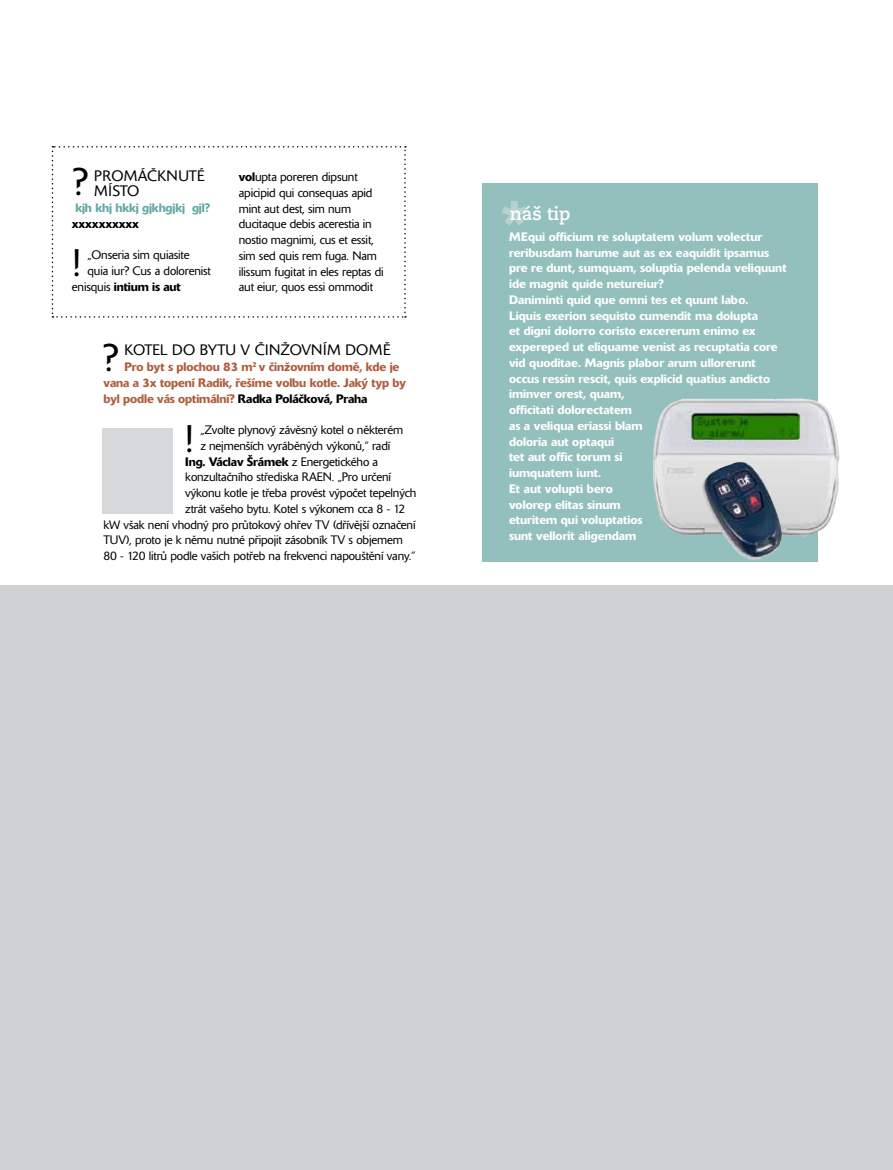
<style>
.page{position:relative;width:893px;height:1170px;background:#fff}
.page>*{position:absolute;margin:0;border:0;box-sizing:border-box;transform-origin:0 0}
.t1{font:300 38.1px/79.9px "Delta CE";color:#000}
.t2{font:700 18px "Caecilia LT Std";color:#fff}
.t3{font:300 15px/15.8px "Delta CE";letter-spacing:.02em;color:#000}
.t4{font:300 12.15px/15.8px "Delta CE";letter-spacing:-.01em;color:#000}
.t5{font:500 12.15px/15.8px "Delta CE";color:#fff}
.t6{font:500 12.15px/15.8px "Delta CE";letter-spacing:-.01em;color:#ad5d3b}
.t7{font:500 12.15px "Delta CE";letter-spacing:-.01em;color:#000}
.t8{font:500 12.15px "Delta CE";letter-spacing:-.01em;color:#62a8a4}
.s1{font-weight:300}
.s2{font-weight:500}
.s3{color:#000}
</style>
<div class="page">
<svg style="left:52px;top:146px;width:354px;height:171px"></svg>
<div style="left:102px;top:428px;width:71px;height:85px;background:#d7d8d9"></div>
<div style="left:482px;top:183px;width:335px;height:378px;background:#93bfbc"></div>
<svg style="left:502px;top:201px;width:25px;height:25px"></svg>
<img style="left:653px;top:398px;width:187px;height:141px">
<img style="left:698px;top:462px;width:87px;height:97px">
<div style="left:0;top:585px;width:893px;height:584px;background:#d0d1d2"></div>
<p class="t3" style="left:94px;top:168px;width:112px">PROMÁČKNUTÉ<br>MÍSTO</p>
<p class="t8" style="left:75px;top:200px;width:136px">kjh khj hkkj gjkhgjkj gjl?</p>
<p class="t7" style="left:72px;top:216px;width:68px">xxxxxxxxxx</p>
<p class="t4" style="left:87px;top:247px;width:104px">„Onseria sim quiasite</p>
<p class="t4" style="left:87px;top:263px;width:125px">quia iur? Cus a dolorenist</p>
<p class="t7" style="left:72px;top:279px;width:110px"><span class="s1">enisquis</span> intium is aut</p>
<h1 class="t1" style="left:72px;top:143px;width:17px">? !</h1>
<p class="t4" style="left:239px;top:169px;width:146px"><span class="s2">vol</span>upta poreren dipsunt apicipid qui consequas apid mint aut dest, sim num ducitaque debis acerestia in nostio magnimi, cus et essit, sim sed quis rem fuga. Nam ilissum fugitat in eles reptas di aut eiur, quos essi ommodit</p>
<p class="t3" style="left:125px;top:342px;width:10px">KOT</p>
<p class="t3" style="left:152px;top:342px;width:240px">EL DO BYTU V ČINŽOVNÍM DOMĚ</p>
<p class="t6" style="left:104px;top:359px;width:304px;text-indent:21px">Pro byt s plochou 83 m<sup>2</sup> v činžovním domě, kde je vana a 3x topení Radik, řešíme volbu kotle. Jaký typ by byl podle vás optimální? <span class="s3">Radka Poláčková, Praha</span></p>
<p class="t4" style="left:200px;top:422px;width:204px">„Zvolte plynový závěsný kotel o některém</p>
<p class="t4" style="left:200px;top:438px;width:191px">z nejmenších vyráběných výkonů,“ radí</p>
<p class="t7" style="left:185px;top:454px;width:194px">Ing. Václav Šrámek <span class="s1">z Energetického a</span></p>
<p class="t4" style="left:185px;top:469px;width:207px">konzultačního střediska RAEN. „Pro určení</p>
<p class="t4" style="left:185px;top:485px;width:232px">výkonu kotle je třeba provést výpočet tepelných</p>
<p class="t4" style="left:185px;top:501px;width:221px">ztrát vašeho bytu. Kotel s výkonem cca 8 - 12</p>
<p class="t4" style="left:104px;top:516px;width:313px">kW však není vhodný pro průtokový ohřev TV (dřívější označení</p>
<p class="t4" style="left:104px;top:532px;width:301px">TUV), proto je k němu nutné připojit zásobník TV s objemem</p>
<p class="t4" style="left:104px;top:548px;width:313px">80 - 120 litrů podle vašich potřeb na frekvenci napouštění vany.“</p>
<h1 class="t1" style="left:102px;top:318px;width:17px">?</h1>
<h1 class="t1" style="left:185px;top:399px;width:11px">!</h1>
<h2 class="t2" style="left:510px;top:203px;width:62px">náš tip</h2>
<p class="t5" style="left:509px;top:228px;width:279px">MEqui officium re soluptatem volum volectur reribusdam harume aut as ex eaquidit ipsamus pre re dunt, sumquam, soluptia pelenda veliquunt ide magnit quide netureiur?<br>Daniminti quid que omni tes et quunt labo.<br>Liquis exerion sequisto cumendit ma dolupta<br>et digni dolorro coristo excererum enimo ex expereped ut eliquame venist as recuptatia core vid quoditae. Magnis plabor arum ullorerunt occus ressin rescit, quis explicid quatius andicto iminver orest, quam,<br>officitati dolorectatem<br>as a veliqua eriassi blam<br>doloria aut optaqui<br>tet aut offic torum si<br>iumquatem iunt.<br>Et aut volupti bero<br>volorep elitas sinum<br>eturitem qui voluptatios<br>sunt vellorit aligendam</p>
</div>
